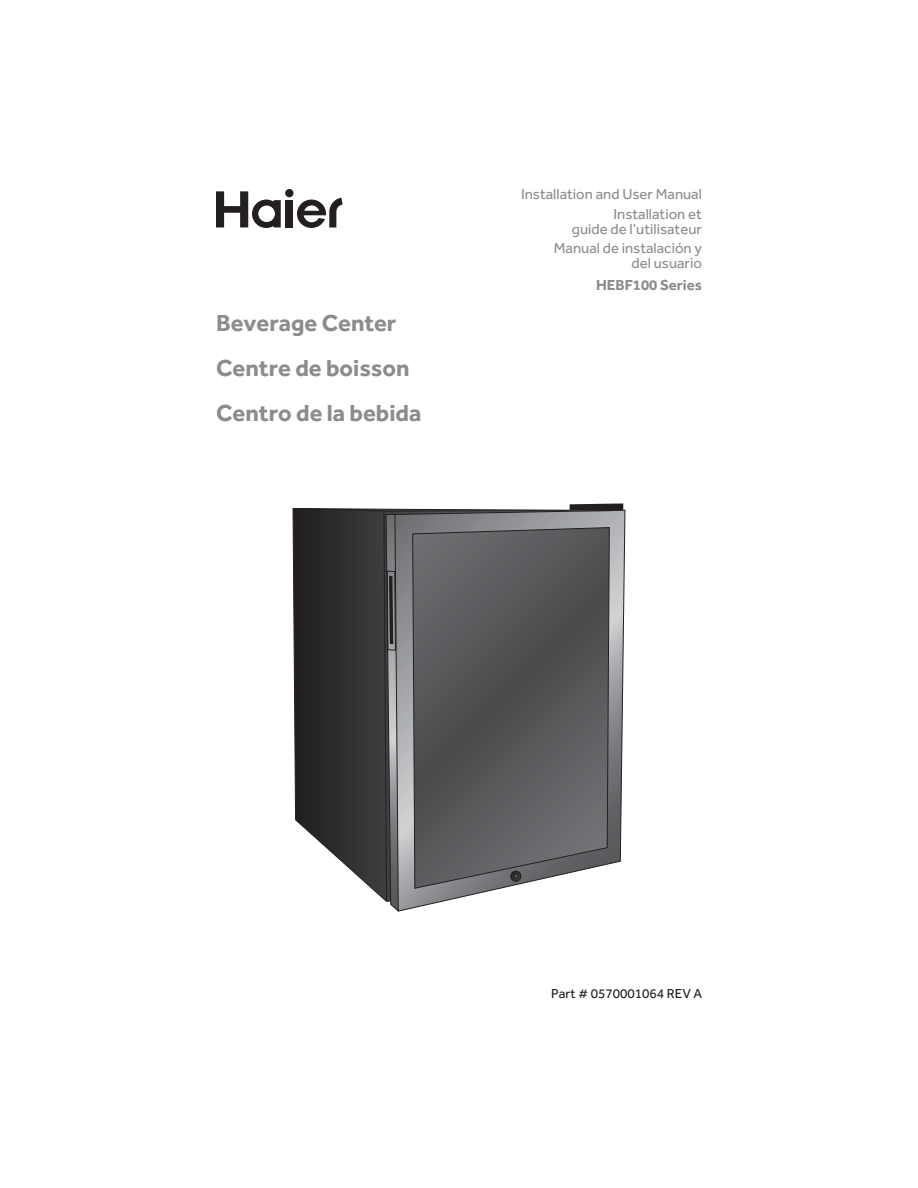
<style>
.page{position:relative;width:918px;height:1188px;background:#fff}
.page>*{position:absolute;margin:0;border:0;box-sizing:border-box;transform-origin:0 0}
.t1{font:700 24px/45px "Effra";color:#8a8c8e}
.t2{font:15px/19.5px "Effra";color:#8a8c8e;text-align:right}
.t3{font:700 15px "Effra";color:#8a8c8e}
.t4{font:13.5px "Effra";color:#231f20}
</style>
<div class="page">
<div style="left:286px;top:200px;width:7px;height:27px;background:#231f20"></div>
<div style="left:285px;top:189px;width:8px;height:8px;background:#231f20;border-radius:50%"></div>
<svg style="left:216px;top:191px;width:65px;height:37px"></svg>
<svg style="left:297px;top:198px;width:46px;height:30px"></svg>
<svg style="left:292px;top:503px;width:331px;height:409px;background:#666667"></svg>
<h1 class="t1" style="left:216px;top:300px;width:207px">Beverage Center<br>Centre de boisson<br>Centro de la bebida</h1>
<p class="t2" style="left:521px;top:184px;width:182px">Installation and User Manual<br>Installation et</p>
<p class="t2" style="left:554px;top:219px;width:150px">guide de l’utilisateur<br>Manual de instalación y</p>
<p class="t2" style="left:632px;top:253px;width:72px">del usuario</p>
<p class="t3" style="left:596px;top:276px;width:107px">HEBF100 Series</p>
<p class="t4" style="left:551px;top:985px;width:152px">Part # 0570001064 REV A</p>
</div>
